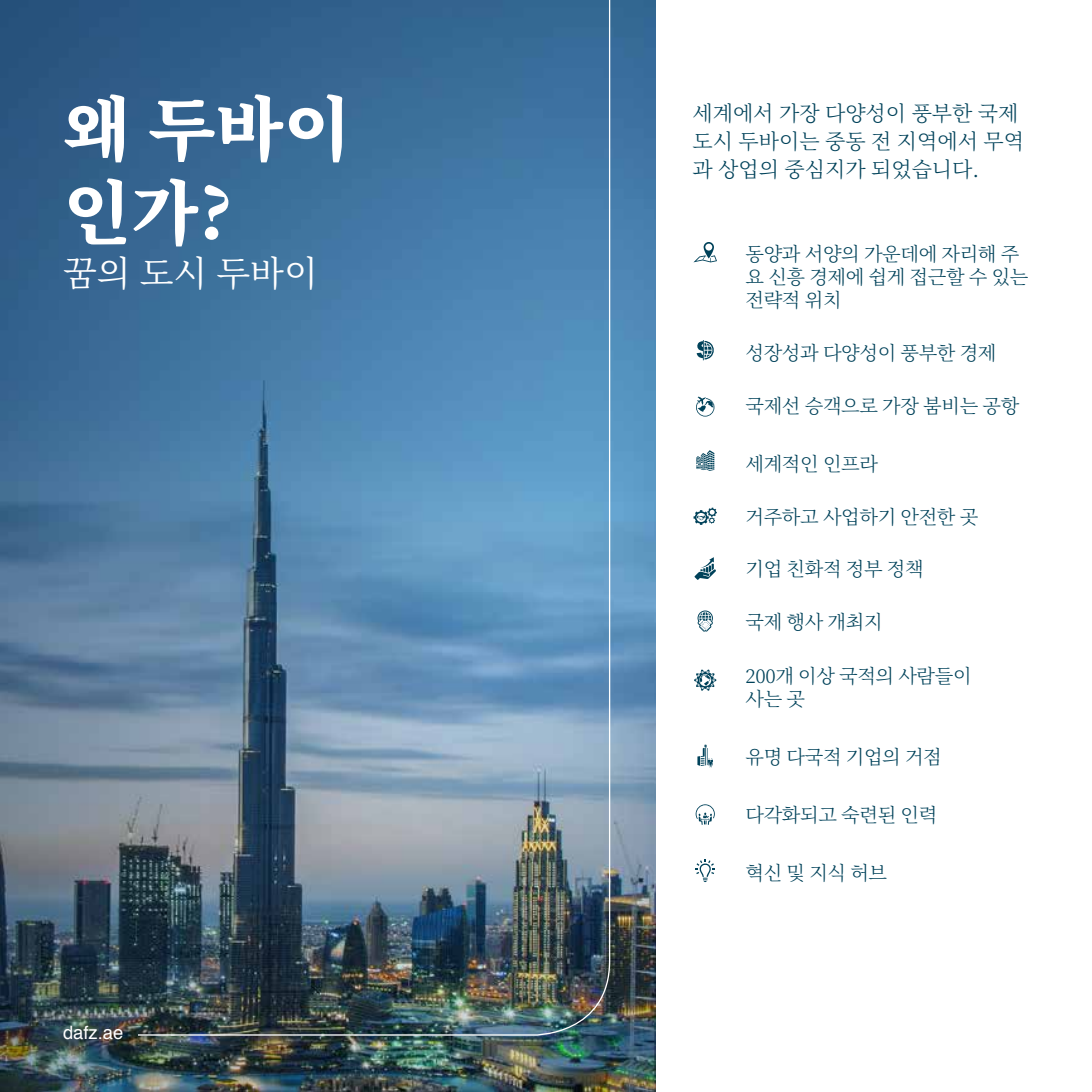
<style>
.page{position:relative;width:1092px;height:1092px;background:#fff}
.page>*{position:absolute;margin:0;border:0;box-sizing:border-box;transform-origin:0 0}
.t1{font:800 70px/84px "Source Han Serif TC";color:#fff}
.t2{font:35px "Source Han Serif TC";color:#fff}
.t3{font:300 21px/28px "Source Han Serif TC";color:#00425a}
.t4{font:300 19.25px/23.1px "Source Han Serif TC";letter-spacing:-.02em;color:#00425a}
.t5{font:18.38px "Helvetica";color:#fff}
</style>
<div class="page">
<img style="left:0;top:0;width:655px;height:1091px">
<svg style="left:694px;top:242px;width:23px;height:20px"></svg>
<svg style="left:696px;top:340px;width:18px;height:20px"></svg>
<svg style="left:696px;top:396px;width:18px;height:20px"></svg>
<svg style="left:693px;top:507px;width:23px;height:18px"></svg>
<svg style="left:694px;top:557px;width:22px;height:23px"></svg>
<svg style="left:694px;top:669px;width:22px;height:21px"></svg>
<svg style="left:695px;top:804px;width:19px;height:20px"></svg>
<svg style="left:695px;top:859px;width:19px;height:23px"></svg>
<svg style="left:697px;top:610px;width:16px;height:21px"></svg>
<svg style="left:696px;top:450px;width:18px;height:21px"></svg>
<svg style="left:697px;top:744px;width:16px;height:23px"></svg>
<img style="left:137px;top:0;width:474px;height:1036px">
<h1 class="t1" style="left:63px;top:88px;width:289px">왜 두바이 인가?</h1>
<h2 class="t2" style="left:63px;top:253px;width:256px">꿈의 도시 두바이</h2>
<p class="t5" style="left:63px;top:1018px;width:62px">dafz.ae</p>
<p class="t3" style="left:692px;top:100px;width:333px">세계에서 가장 다양성이 풍부한 국제 도시 두바이는 중동 전 지역에서 무역 과 상업의 중심지가 되었습니다.</p>
<p class="t4" style="left:745px;top:243px;width:284px">동양과 서양의 가운데에 자리해 주 요 신흥 경제에 쉽게 접근할 수 있는 전략적 위치</p>
<p class="t4" style="left:745px;top:342px;width:252px">성장성과 다양성이 풍부한 경제</p>
<p class="t4" style="left:745px;top:395px;width:275px">국제선 승객으로 가장 붐비는 공항</p>
<p class="t4" style="left:745px;top:452px;width:134px">세계적인 인프라</p>
<p class="t4" style="left:745px;top:505px;width:234px">거주하고 사업하기 안전한 곳</p>
<p class="t4" style="left:745px;top:558px;width:180px">기업 친화적 정부 정책</p>
<p class="t4" style="left:745px;top:611px;width:139px">국제 행사 개최지</p>
<p class="t4" style="left:745px;top:664px;width:228px">200개 이상 국적의 사람들이 사는 곳</p>
<p class="t4" style="left:745px;top:745px;width:198px">유명 다국적 기업의 거점</p>
<p class="t4" style="left:745px;top:803px;width:193px">다각화되고 숙련된 인력</p>
<p class="t4" style="left:745px;top:861px;width:143px">혁신 및 지식 허브</p>
</div>
